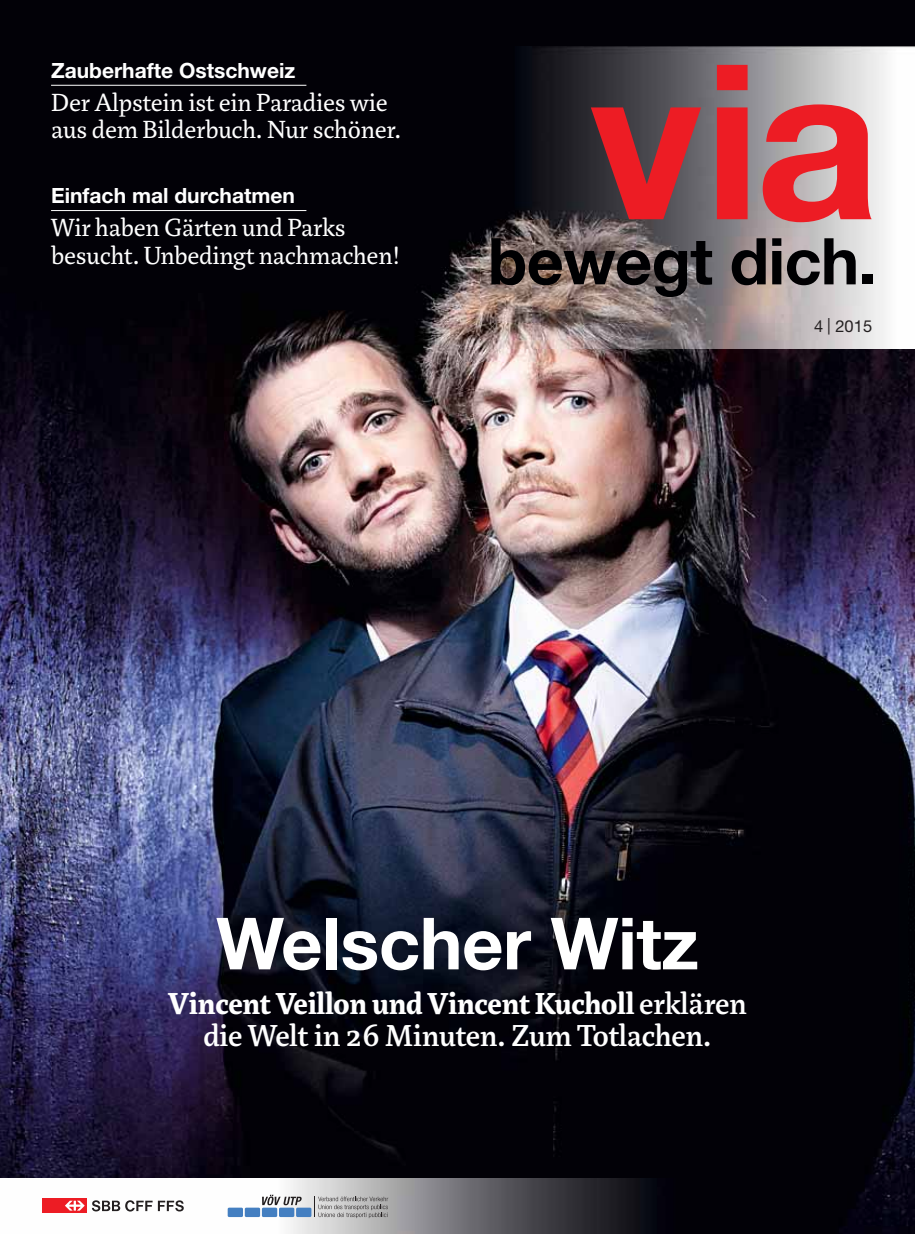
<style>
.page{position:relative;width:915px;height:1234px;background:#fff}
.page>*{position:absolute;margin:0;border:0;box-sizing:border-box;transform-origin:0 0}
.t1{font:700 216px "Helvetica Neue LT Pro";color:#ed1c24}
.t2{font:700 72px "Helvetica Neue LT Pro";letter-spacing:-.005em;color:#fff}
.t3{font:700 64.5px "Helvetica Neue LT Pro";letter-spacing:-.01em;color:#000002}
.t4{font:500 33px/31.5px "Marat Pro";letter-spacing:-.005em;color:#fff;text-align:center}
.t5{font:27px/27px "Marat Pro";letter-spacing:-.005em;color:#fff}
.t6{font:700 21px "Helvetica Neue LT Pro";color:#fff}
.t7{font:16.5px "Helvetica Neue LT Pro";color:#231f20}
.s1{font-weight:700}
</style>
<div class="page">
<img style="left:0;top:0;width:914px;height:1233px">
<img style="left:480px;top:47px;width:434px;height:302px">
<img style="left:0;top:1178px;width:692px;height:55px">
<div style="left:43px;top:1197px;width:44px;height:15px;background:#ed1c24"></div>
<svg style="left:65px;top:1200px;width:20px;height:10px"></svg>
<svg style="left:92px;top:1199px;width:60px;height:12px"></svg>
<svg style="left:158px;top:1199px;width:26px;height:12px"></svg>
<div style="left:296px;top:1207px;width:15px;height:9px;background:#447fc1"></div>
<div style="left:279px;top:1207px;width:15px;height:9px;background:#447fc1"></div>
<div style="left:262px;top:1207px;width:15px;height:9px;background:#447fc1"></div>
<div style="left:245px;top:1207px;width:15px;height:9px;background:#447fc1"></div>
<div style="left:227px;top:1207px;width:16px;height:9px;background:#447fc1"></div>
<svg style="left:262px;top:1194px;width:40px;height:10px"></svg>
<svg style="left:314px;top:1196px;width:74px;height:21px;background:#acabab"></svg>
<hr style="left:51px;top:85px;width:255px;height:1px;background:#fff">
<hr style="left:51px;top:210px;width:255px;height:1px;background:#fff">
<p class="t6" style="left:51px;top:63px;width:246px">Zauberhafte Ostschweiz</p>
<p class="t5" style="left:51px;top:91px;width:351px">Der Alpstein ist ein Paradies wie aus dem Bilderbuch. Nur schöner.</p>
<p class="t6" style="left:51px;top:188px;width:245px">Einfach mal durchatmen</p>
<p class="t5" style="left:51px;top:217px;width:350px">Wir haben Gärten und Parks besucht. Unbedingt nachmachen!</p>
<h1 class="t1" style="left:589px;top:65px;width:291px">via</h1>
<h3 class="t3" style="left:488px;top:238px;width:390px">bewegt dich.</h3>
<p class="t7" style="left:814px;top:320px;width:59px">4 | 2015</p>
<h2 class="t2" style="left:216px;top:917px;width:484px">Welscher Witz</h2>
<p class="t4" style="left:168px;top:990px;width:580px"><span class="s1">Vincent Veillon und Vincent Kucholl</span> erklären die Welt in 26 Minuten. Zum Totlachen.</p>
</div>
